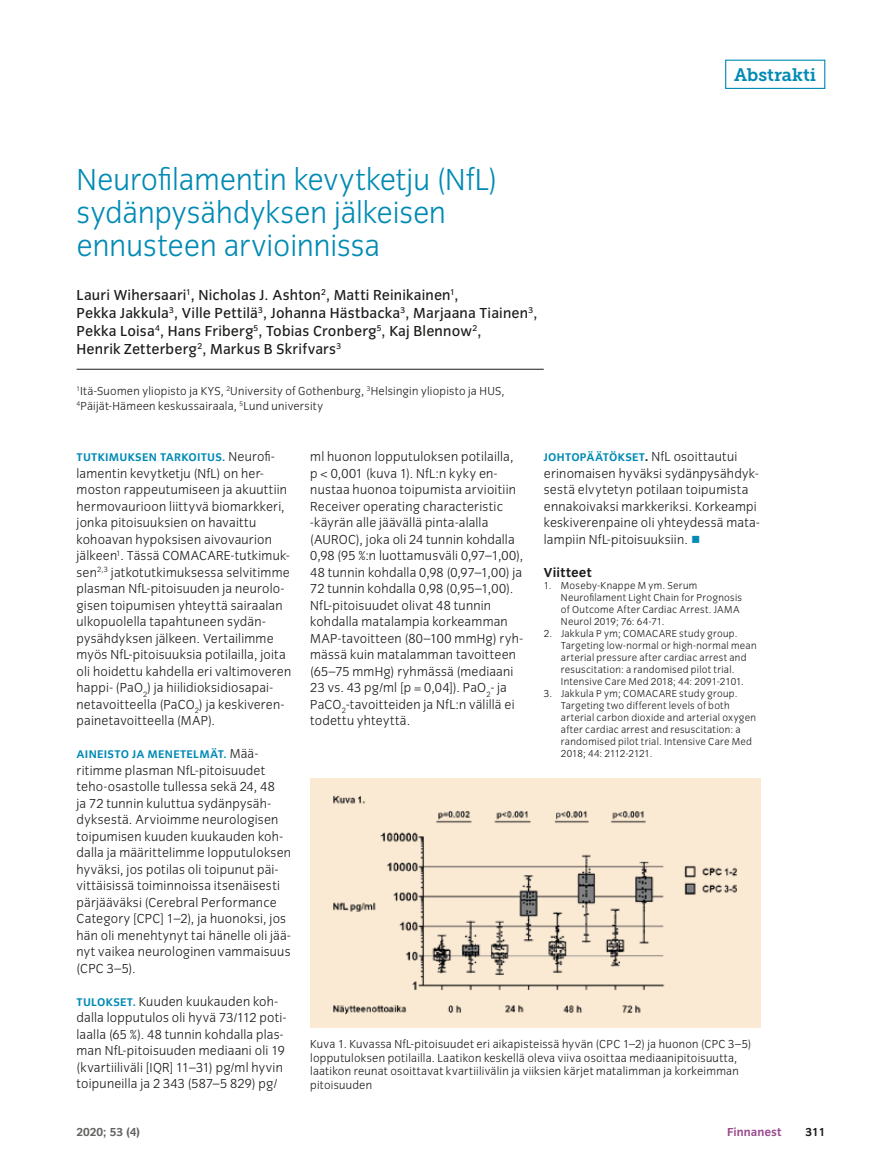
<style>
.page{position:relative;width:885px;height:1174px;background:#fff}
.page>*{position:absolute;margin:0;border:0;box-sizing:border-box;transform-origin:0 0}
.t1{font:300 31.5px/33px "Congress Sans";color:#008ab4}
.t2{font:18px "Museo Slab 700";letter-spacing:-.005em;color:#008ab4}
.t3{font:15px/18px "Congress Sans";letter-spacing:.01em;color:#1b1b1a}
.t4{font:300 13.5px/16.5px "Congress Sans";letter-spacing:.015em;color:#1b1b1a}
.t5{font:700 13.5px "Congress Sans";letter-spacing:.02em;color:#1b1b1a}
.t6{font:300 12px/13.5px "Congress Sans";letter-spacing:.02em;color:#1b1b1a}
.t7{font:700 12px "Congress Sans";color:#636362}
.t8{font:700 12px "Congress Sans";color:#9b4b8e}
.t9{font:700 12px "Congress Sans";color:#1b1b1a}
.t10{font:700 11.55px "Congress Sans";letter-spacing:.025em;color:#008ab4}
.t11{font:300 10.5px/12px "Congress Sans";letter-spacing:.025em;color:#1b1b1a}
.s1{font-weight:300;font-size:13.5px;color:#1b1b1a}
.s2{font-weight:700;font-size:11.55px;color:#008ab4}
.s3{font-size:13.5px;color:#1b1b1a}
.s4{color:#008ab4}
</style>
<div class="page">
<div style="left:725px;top:60px;width:100px;height:29px;border:1px solid #008ab4"></div>
<hr style="left:77px;top:369px;width:466px;height:1px;background:#1b1b1a">
<div style="left:310px;top:777px;width:450px;height:250px;background:#fae9d3"></div>
<img style="left:333px;top:795px;width:405px;height:220px">
<h2 class="t2" style="left:734px;top:64px;width:84px">Abstrakti</h2>
<h1 class="t1" style="left:77px;top:164px;width:422px">Neurofilamentin kevytketju (NfL) sydänpysähdyksen jälkeisen ennusteen arvioinnissa</h1>
<p class="t3" style="left:77px;top:286px;width:462px">Lauri Wihersaari<sup>1</sup>, Nicholas J. Ashton<sup>2</sup>, Matti Reinikainen<sup>1</sup>,<br>Pekka Jakkula<sup>3</sup>, Ville Pettilä<sup>3</sup>, Johanna Hästbacka<sup>3</sup>, Marjaana Tiainen<sup>3</sup>, Pekka Loisa<sup>4</sup>, Hans Friberg<sup>5</sup>, Tobias Cronberg<sup>5</sup>, Kaj Blennow<sup>2</sup>,<br>Henrik Zetterberg<sup>2</sup>, Markus B Skrifvars<sup>3</sup></p>
<p class="t6" style="left:77px;top:383px;width:429px;line-height:15px"><sup>1</sup>Itä-Suomen yliopisto ja KYS, <sup>2</sup>University of Gothenburg, <sup>3</sup>Helsingin yliopisto ja HUS,<br><sup>4</sup>Päijät-Hämeen keskussairaala, <sup>5</sup>Lund university</p>
<p class="t10" style="left:77px;top:450px;width:200px">TUTKIMUKSEN TARKOITUS. <span class="s1">Neurofi-</span></p>
<p class="t4" style="left:77px;top:465px;width:216px">lamentin kevytketju (NfL) on her&shy;moston rappeutumiseen ja akuuttiin hermovaurioon liittyvä biomarkkeri, jonka pitoisuuksien on havaittu kohoavan hypoksisen aivovaurion jälkeen<sup>1</sup>. Tässä COMACARE-tutkimuk&shy;sen<sup>2,3</sup> jatkotutkimuksessa selvitimme plasman NfL-pitoisuuden ja neurolo&shy;gisen toipumisen yhteyttä sairaalan ulkopuolella tapahtuneen sydän&shy;pysähdyksen jälkeen. Vertailimme myös NfL-pitoisuuksia potilailla, joita oli hoidettu kahdella eri valtimoveren happi- (PaO<sub>2</sub>) ja hiilidioksidiosapai&shy;netavoitteella (PaCO<sub>2</sub>) ja keskiveren&shy;painetavoitteella (MAP).</p>
<p class="t10" style="left:77px;top:747px;width:183px">AINEISTO JA MENETELMÄT. <span class="s1">Mää-</span></p>
<p class="t4" style="left:77px;top:762px;width:216px">ritimme plasman NfL-pitoisuudet teho-osastolle tullessa sekä 24, 48<br>ja 72 tunnin kuluttua sydänpysäh&shy;dyksestä. Arvioimme neurologisen toipumisen kuuden kuukauden koh&shy;dalla ja määrittelimme lopputuloksen hyväksi, jos potilas oli toipunut päi&shy;vittäisissä toiminnoissa itsenäisesti pärjääväksi (Cerebral Performance Category [CPC] 1–2), ja huonoksi, jos hän oli menehtynyt tai hänelle oli jää&shy;nyt vaikea neurologinen vammaisuus (CPC 3–5).</p>
<p class="t4" style="left:77px;top:993px;width:210px"><span class="s2">TULOKSET.</span> Kuuden kuukauden koh&shy;dalla lopputulos oli hyvä 73/112 poti&shy;laalla (65 %). 48 tunnin kohdalla plas&shy;man NfL-pitoisuuden mediaani oli 19 (kvartiiliväli [IQR] 11–31) pg/ml hyvin toipuneilla ja 2 343 (587–5 829) pg/</p>
<p class="t4" style="left:310px;top:448px;width:215px">ml huonon lopputuloksen potilailla, p &lt; 0,001 (kuva 1). NfL:n kyky en&shy;nustaa huonoa toipumista arvioitiin Receiver operating characteristic -käyrän alle jäävällä pinta-alalla (AUROC), joka oli 24 tunnin kohdalla 0,98 (95 %:n luottamusväli 0,97–1,00), 48 tunnin kohdalla 0,98 (0,97–1,00) ja 72 tunnin kohdalla 0,98 (0,95–1,00).<br>NfL-pitoisuudet olivat 48 tunnin kohdalla matalampia korkeamman MAP-tavoitteen (80–100 mmHg) ryh&shy;mässä kuin matalamman tavoitteen (65–75 mmHg) ryhmässä (mediaani 23 vs. 43 pg/ml [p = 0,04]). PaO<sub>2</sub>- ja PaCO<sub>2</sub>-tavoitteiden ja NfL:n välillä ei todettu yhteyttä.</p>
<p class="t10" style="left:544px;top:450px;width:195px">JOHTOPÄÄTÖKSET<span class="s3">.</span> <span class="s1">NfL osoittautui</span></p>
<p class="t4" style="left:544px;top:465px;width:217px">erinomaisen hyväksi sydänpysähdyk&shy;sestä elvytetyn potilaan toipumista ennakoivaksi markkeriksi. Korkeampi keskiverenpaine oli yhteydessä mata&shy;lampiin NfL-pitoisuuksiin. <span class="s4">○</span></p>
<p class="t5" style="left:544px;top:564px;width:49px">Viitteet</p>
<p class="t11" style="left:561px;top:579px;width:183px;text-indent:-17px">1. Moseby-Knappe M ym. Serum<br>Neurofilament Light Chain for Prognosis of Outcome After Cardiac Arrest. JAMA<br>Neurol 2019; 76: 64-71.</p>
<p class="t11" style="left:561px;top:627px;width:197px;text-indent:-17px">2. Jakkula P ym; COMACARE study group.<br>Targeting low-normal or high-normal mean arterial pressure after cardiac arrest and resuscitation: a randomised pilot trial.<br>Intensive Care Med 2018; 44: 2091-2101.</p>
<p class="t11" style="left:561px;top:687px;width:196px;text-indent:-17px">3. Jakkula P ym; COMACARE study group.<br>Targeting two different levels of both arterial carbon dioxide and arterial oxygen after cardiac arrest and resuscitation: a randomised pilot trial. Intensive Care Med 2018; 44: 2112-2121.</p>
<p class="t6" style="left:310px;top:1037px;width:442px">Kuva 1. Kuvassa NfL-pitoisuudet eri aikapisteissä hyvän (CPC 1–2) ja huonon (CPC 3–5) lopputuloksen potilailla. Laatikon keskellä oleva viiva osoittaa mediaanipitoisuutta, laatikon reunat osoittavat kvartiilivälin ja viiksien kärjet matalimman ja korkeimman pitoisuuden</p>
<p class="t7" style="left:77px;top:1125px;width:65px">2020; 53 (4)</p>
<p class="t8" style="left:727px;top:1125px;width:56px">Finnanest</p>
<p class="t9" style="left:805px;top:1125px;width:22px">311</p>
</div>
